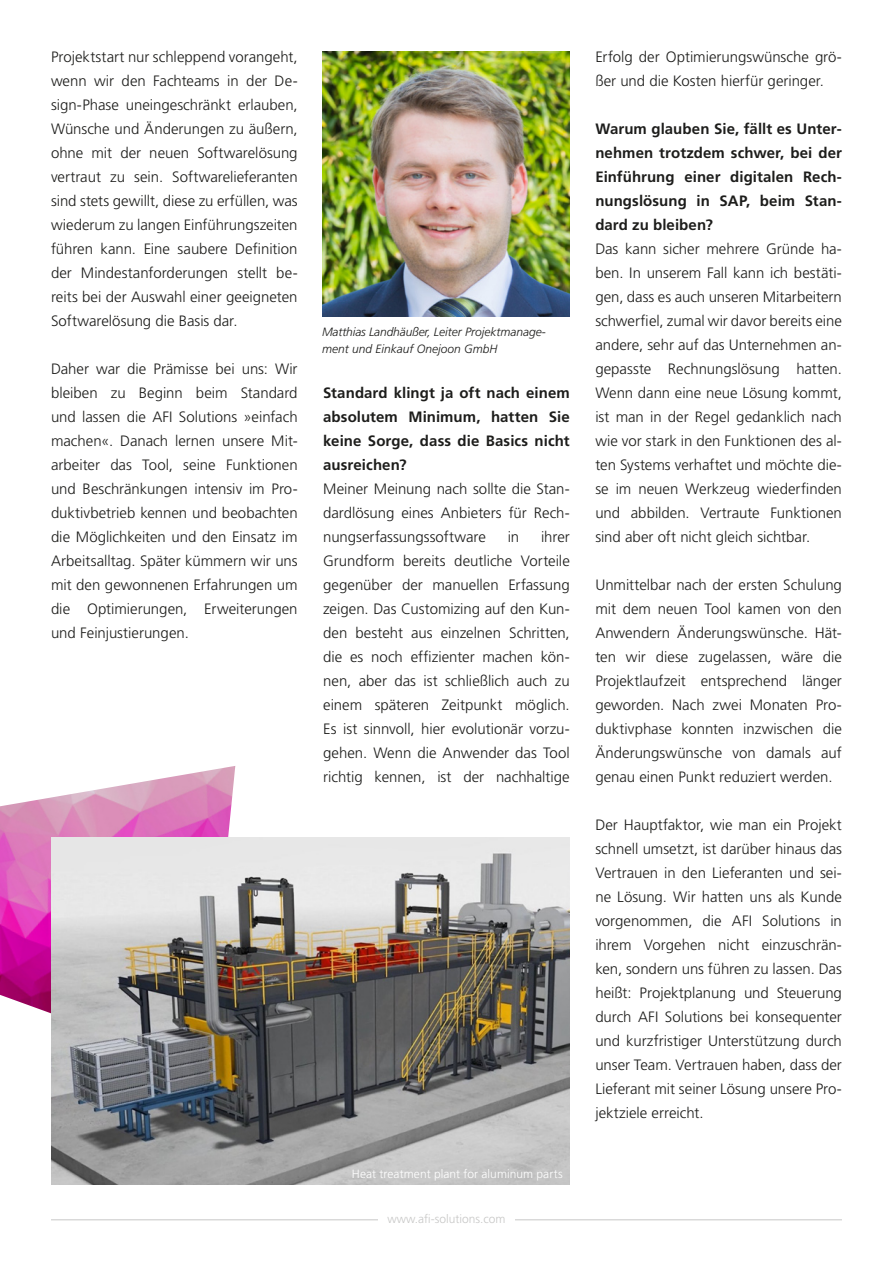
<style>
.page{position:relative;width:893px;height:1263px;background:#fff}
.page>*{position:absolute;margin:0;border:0;box-sizing:border-box;transform-origin:0 0}
.t1{font:300 15px/24px "Frutiger LT Std";color:#1d1d1b;text-align:justify}
.t2{font:700 15px/24px "Frutiger LT Std";letter-spacing:.005em;color:#1d1d1b;text-align:justify}
.t3{font:italic 300 12px/16.5px "Frutiger LT Std";color:#1d1d1b}
.t4{font:300 12px "Frutiger LT Std";letter-spacing:.005em;color:#fff}
.t5{font:300 12px "Frutiger LT Std";color:#c7c7c6}
</style>
<div class="page">
<img style="left:0;top:766px;width:235px;height:248px">
<img style="left:51px;top:838px;width:519px;height:346px">
<hr style="left:51px;top:1219px;width:791px;height:1px;background:#c7c7c6">
<div style="left:378px;top:1214px;width:136px;height:14px;background:#fff"></div>
<img style="left:322px;top:51px;width:248px;height:266px">
<p class="t1" style="left:51px;top:45px;width:248px">Projektstart nur schleppend vorangeht, wenn wir den Fachteams in der De&shy;sign-Phase uneingeschränkt erlauben, Wünsche und Änderungen zu äußern, ohne mit der neuen Softwarelösung vertraut zu sein. Softwarelieferanten sind stets gewillt, diese zu erfüllen, was wiederum zu langen Einführungszeiten führen kann. Eine saubere Definition der Mindestanforderungen stellt be&shy;reits bei der Auswahl einer geeigneten Softwarelösung die Basis dar.</p>
<p class="t1" style="left:51px;top:357px;width:248px">Daher war die Prämisse bei uns: Wir bleiben zu Beginn beim Standard und lassen die AFI Solutions »einfach machen«. Danach lernen unsere Mit&shy;arbeiter das Tool, seine Funktionen und Beschränkungen intensiv im Pro&shy;duktivbetrieb kennen und beobachten die Möglichkeiten und den Einsatz im Arbeitsalltag. Später kümmern wir uns mit den gewonnenen Erfahrungen um die Optimierungen, Erweiterungen und Feinjustierungen.</p>
<p class="t3" style="left:322px;top:324px;width:225px">Matthias Landhäußer, Leiter Projektmanage&shy;ment und Einkauf Onejoon GmbH</p>
<p class="t2" style="left:323px;top:381px;width:248px">Standard klingt ja oft nach einem absolutem Minimum, hatten Sie keine Sorge, dass die Basics nicht ausreichen?</p>
<p class="t1" style="left:323px;top:477px;width:248px">Meiner Meinung nach sollte die Stan&shy;dardlösung eines Anbieters für Rech&shy;nungserfassungssoftware</p>
<p class="t1" style="left:323px;top:525px;width:248px;text-indent:218px">ihrer Grundform bereits deutliche Vorteile gegenüber der manuellen Erfassung zeigen. Das Customizing auf den Kun&shy;den besteht aus einzelnen Schritten, die es noch effizienter machen kön&shy;nen, aber das ist schließlich auch zu einem späteren Zeitpunkt möglich.<br>Es ist sinnvoll, hier evolutionär vorzu&shy;gehen. Wenn die Anwender das Tool richtig kennen, ist der nachhaltige</p>
<p class="t1" style="left:508px;top:525px;width:13px">in</p>
<p class="t4" style="left:352px;top:1166px;width:212px">Heat treatment plant for aluminum parts</p>
<p class="t5" style="left:387px;top:1212px;width:120px">www.afi-solutions.com</p>
<p class="t1" style="left:595px;top:45px;width:248px">Erfolg der Optimierungswünsche grö&shy;ßer und die Kosten hierfür geringer.</p>
<p class="t2" style="left:595px;top:117px;width:248px">Warum glauben Sie, fällt es Unter&shy;nehmen trotzdem schwer, bei der Einführung einer digitalen Rech&shy;nungslösung in SAP, beim Stan&shy;dard zu bleiben?</p>
<p class="t1" style="left:595px;top:237px;width:248px">Das kann sicher mehrere Gründe ha&shy;ben. In unserem Fall kann ich bestäti&shy;gen, dass es auch unseren Mitarbeitern schwerfiel, zumal wir davor bereits eine andere, sehr auf das Unternehmen an&shy;gepasste Rechnungslösung hatten.<br>Wenn dann eine neue Lösung kommt, ist man in der Regel gedanklich nach wie vor stark in den Funktionen des al&shy;ten Systems verhaftet und möchte die&shy;se im neuen Werkzeug wiederfinden und abbilden. Vertraute Funktionen sind aber oft nicht gleich sichtbar.</p>
<p class="t1" style="left:595px;top:573px;width:248px">Unmittelbar nach der ersten Schulung mit dem neuen Tool kamen von den Anwendern Änderungswünsche. Hät&shy;ten wir diese zugelassen, wäre die Projektlaufzeit entsprechend länger geworden. Nach zwei Monaten Pro&shy;duktivphase konnten inzwischen die Änderungswünsche von damals auf genau einen Punkt reduziert werden.</p>
<p class="t1" style="left:595px;top:813px;width:248px">Der Hauptfaktor, wie man ein Projekt schnell umsetzt, ist darüber hinaus das Vertrauen in den Lieferanten und sei&shy;ne Lösung. Wir hatten uns als Kunde vorgenommen, die AFI Solutions in ihrem Vorgehen nicht einzuschrän&shy;ken, sondern uns führen zu lassen. Das heißt: Projektplanung und Steuerung durch AFI Solutions bei konsequenter und kurzfristiger Unterstützung durch unser Team. Vertrauen haben, dass der Lieferant mit seiner Lösung unsere Pro&shy;jektziele erreicht.</p>
</div>
